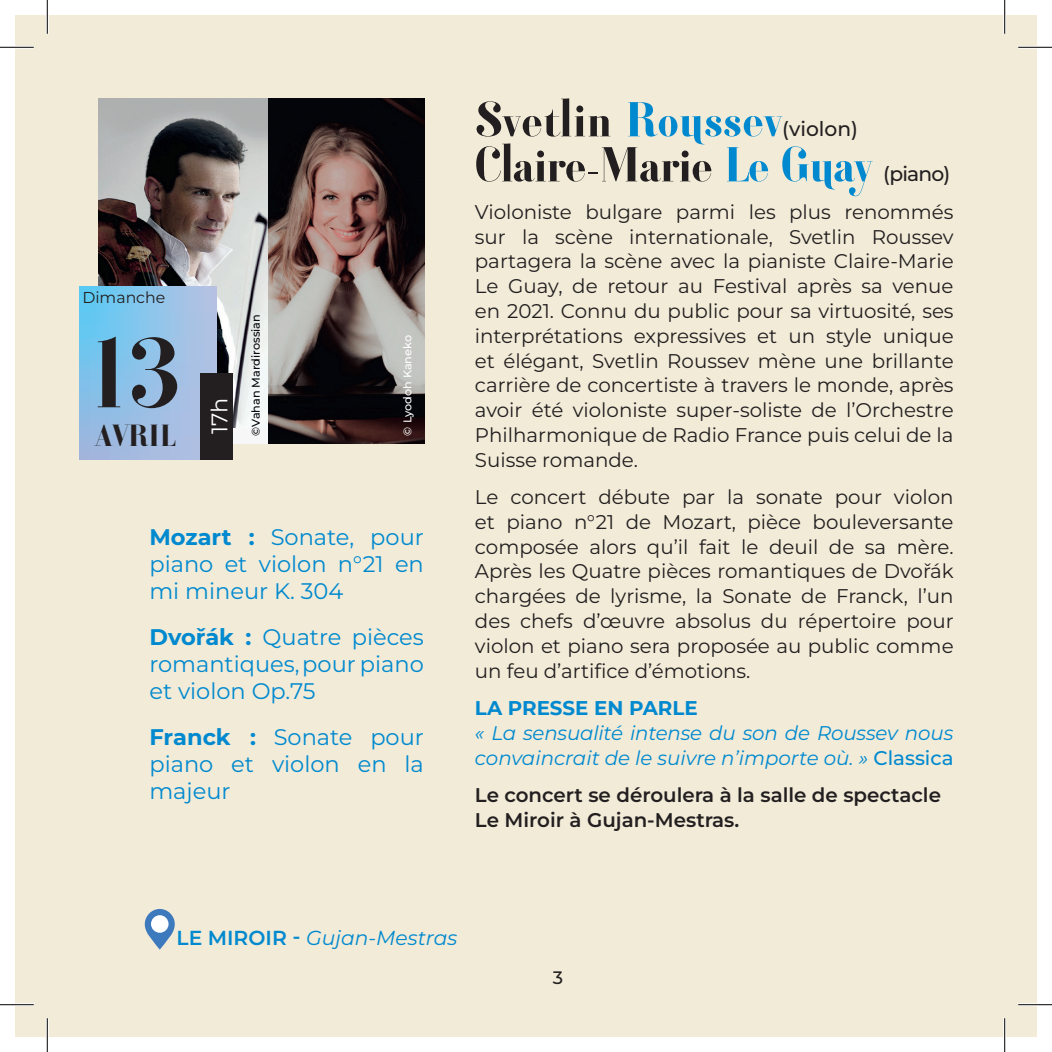
<style>
.page{position:relative;width:1052px;height:1052px;background:#fff}
.page>*{position:absolute;margin:0;border:0;box-sizing:border-box;transform-origin:0 0}
.t1{font:112.5px "Decize";color:#231f20}
.t2{font:54px "Decize";letter-spacing:-.02em;color:#231f20}
.t3{font:54px "Decize";color:#231f20}
.t4{font:33.75px "Decize";color:#231f20}
.t5{font:22.5px/27px "Montserrat";color:#0089cf;text-align:justify}
.t6{font:22.5px "Montserrat";color:#fff}
.t7{font:italic 20.25px "Montserrat";color:#0089cf}
.t8{font:500 20.25px "Montserrat";color:#231f20}
.t9{font:19.8px/24.8px "Montserrat";color:#231f20;text-align:justify}
.t10{font:italic 19.8px/24.8px "Montserrat";letter-spacing:-.01em;color:#0089cf}
.t11{font:600 19.8px/24.8px "Montserrat";color:#231f20}
.t12{font:700 19.8px "Montserrat";color:#0089cf}
.t13{font:500 18px "Montserrat";color:#231f20}
.t14{font:15.75px "Montserrat";color:#231f20}
.t15{font:500 11.25px "Montserrat";color:#030509}
.t16{font:500 11.25px "Montserrat";color:#fff}
.s1{font-weight:700}
.s2{color:#0089cf}
.s3{font-weight:500;font-style:normal}
.s4{font-weight:600;font-style:normal}
</style>
<div class="page">
<div style="left:15px;top:15px;width:32px;height:1021px;background:#f1ebd8"></div>
<div style="left:47px;top:15px;width:989px;height:1021px;background:#f1ebd8"></div>
<img style="left:98px;top:98px;width:170px;height:329px">
<img style="left:268px;top:98px;width:156px;height:345px">
<svg style="left:79px;top:286px;width:137px;height:173px;background:#93c1e7"></svg>
<div style="left:200px;top:373px;width:33px;height:86px;background:#231f20"></div>
<svg style="left:144px;top:909px;width:31px;height:40px"></svg>
<div style="left:151px;top:914px;width:17px;height:18px;background:#fff;border-radius:50%"></div>
<hr style="left:0;top:46px;width:34px;height:3px;background:#fff">
<hr style="left:1017px;top:46px;width:34px;height:3px;background:#fff">
<hr style="left:0;top:1003px;width:34px;height:2px;background:#fff">
<hr style="left:1017px;top:1003px;width:34px;height:2px;background:#fff">
<hr style="left:46px;top:0;width:3px;height:34px;background:#fff">
<hr style="left:46px;top:1017px;width:3px;height:34px;background:#fff">
<hr style="left:1003px;top:0;width:2px;height:34px;background:#fff">
<hr style="left:1003px;top:1017px;width:2px;height:34px;background:#fff">
<hr style="left:0;top:47px;width:34px;height:1px;background:#000">
<hr style="left:1017px;top:47px;width:34px;height:1px;background:#000">
<hr style="left:0;top:1004px;width:34px;height:1px;background:#000">
<hr style="left:1017px;top:1004px;width:34px;height:1px;background:#000">
<hr style="left:47px;top:0;width:1px;height:34px;background:#000">
<hr style="left:47px;top:1017px;width:1px;height:34px;background:#000">
<hr style="left:1004px;top:0;width:1px;height:34px;background:#000">
<hr style="left:1004px;top:1017px;width:1px;height:34px;background:#000">
<p class="t14" style="left:82px;top:287px;width:84px">Dimanche</p>
<h1 class="t1" style="left:90px;top:320px;width:94px">13</h1>
<h3 class="t4" style="left:95px;top:419px;width:82px">AVRIL</h3>
<p class="t6" style="left:204px;top:434px;width:38px;rotate:-90deg">17h</p>
<p class="t15" style="left:248px;top:435px;width:123px;rotate:-90deg">©Vahan Mardirossian</p>
<p class="t16" style="left:400px;top:435px;width:102px;rotate:-90deg">© Lyodoh Kaneko</p>
<p class="t5" style="left:149px;top:522px;width:276px"><span class="s1">Mozart :</span> Sonate, pour piano et violon n°21 en mi mineur K. 304</p>
<p class="t5" style="left:149px;top:622px;width:276px"><span class="s1">Dvořák :</span> Quatre pièces romantiques,pour piano et violon Op.75</p>
<p class="t5" style="left:149px;top:722px;width:276px"><span class="s1">Franck :</span> Sonate pour piano et violon en la majeur</p>
<h2 class="t3" style="left:475px;top:95px;width:309px">Svetlin <span class="s2">Roussev</span></h2>
<p class="t8" style="left:782px;top:116px;width:77px">(violon)</p>
<h2 class="t2" style="left:475px;top:140px;width:399px">Claire-Marie <span class="s2">Le Guay</span></h2>
<p class="t8" style="left:883px;top:161px;width:69px">(piano)</p>
<p class="t9" style="left:475px;top:199px;width:480px">Violoniste bulgare parmi les plus renommés sur la scène internationale, Svetlin Roussev partagera la scène avec la pianiste Claire-Marie Le Guay, de retour au Festival après sa venue en 2021. Connu du public pour sa virtuosité, ses interprétations expressives et un style unique et élégant, Svetlin Roussev mène une brillante carrière de concertiste à travers le monde, après avoir été violoniste super-soliste de l’Orchestre Philharmonique de Radio France puis celui de la Suisse romande.</p>
<p class="t9" style="left:475px;top:484px;width:480px">Le concert débute par la sonate pour violon et piano n°21 de Mozart, pièce bouleversante composée alors qu’il fait le deuil de sa mère.<br>Après les Quatre pièces romantiques de Dvořák chargées de lyrisme, la Sonate de Franck, l’un des chefs d’œuvre absolus du répertoire pour violon et piano sera proposée au public comme un feu d’artifice d’émotions.</p>
<p class="t12" style="left:475px;top:693px;width:224px">LA PRESSE EN PARLE</p>
<p class="t10" style="left:475px;top:719px;width:480px">« La sensualité intense du son de Roussev nous convaincrait de le suivre n’importe où. » <span class="s3">Classica</span></p>
<p class="t11" style="left:475px;top:782px;width:467px">Le concert se déroulera à la salle de spectacle<br>Le Miroir à Gujan-Mestras.</p>
<p class="t7" style="left:176px;top:923px;width:282px"><span class="s4">LE MIROIR -</span> Gujan-Mestras</p>
<p class="t13" style="left:520px;top:967px;width:44px">3 3</p>
</div>
